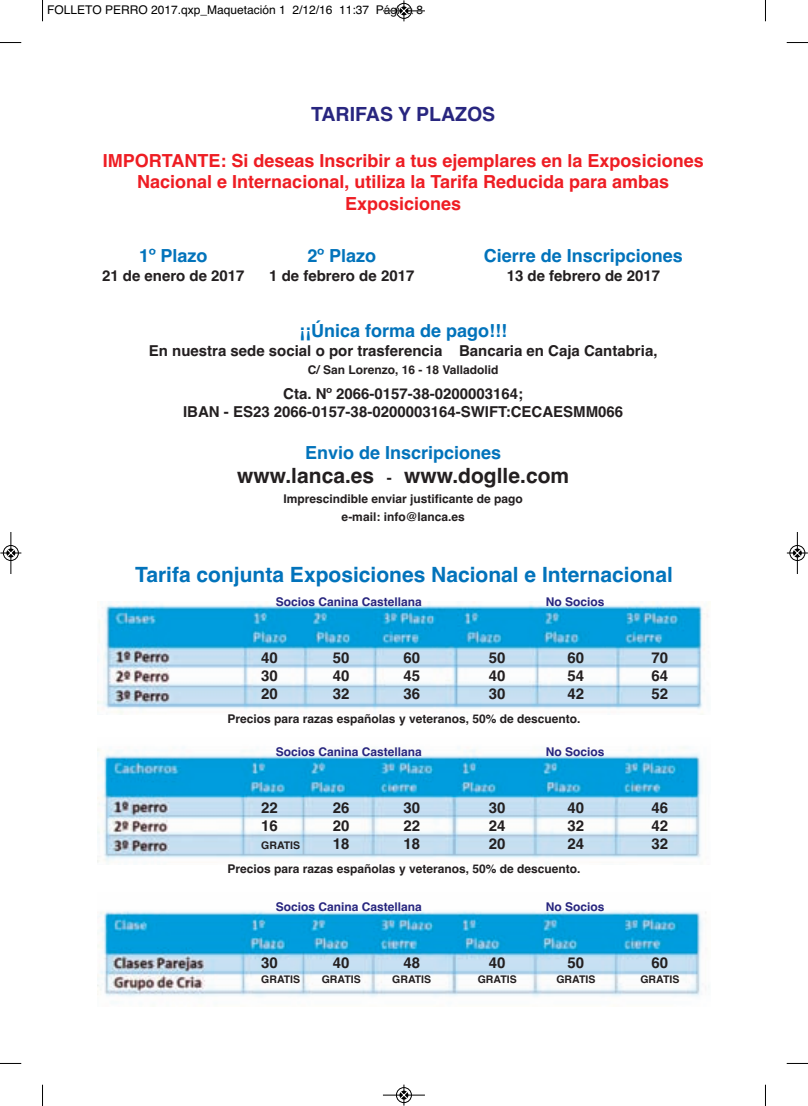
<style>
.page{position:relative;width:808px;height:1106px;background:#fff}
.page>*{position:absolute;margin:0;border:0;box-sizing:border-box;transform-origin:0 0}
.t1{font:700 21px "Helvetica";color:#0273bb}
.t2{font:700 21px "Helvetica";color:#231f20}
.t3{font:700 19.5px "Helvetica";color:#28267f}
.t4{font:700 18px/21.6px "Helvetica";color:#ee1d23;text-align:center}
.t5{font:700 18px "Helvetica";color:#0273bb}
.t6{font:700 15px/18px "Helvetica";color:#231f20;text-align:center}
.t7{font:700 12px/18.1px "Helvetica";color:#231f20;text-align:center}
.t8{font:700 12px "Helvetica";color:#28267f}
.t9{font:12px "Helvetica";color:#000}
.t10{font:700 10.5px "Helvetica";color:#231f20}
.s1{font-size:15px}
</style>
<div class="page">
<img style="left:97px;top:602px;width:611px;height:112px">
<img style="left:97px;top:749px;width:605px;height:113px">
<img style="left:97px;top:911px;width:609px;height:86px">
<svg style="left:42px;top:0;width:1px;height:21px"></svg>
<svg style="left:0;top:42px;width:21px;height:1px"></svg>
<svg style="left:765px;top:0;width:1px;height:21px"></svg>
<svg style="left:787px;top:42px;width:21px;height:1px"></svg>
<svg style="left:42px;top:1084px;width:1px;height:22px"></svg>
<svg style="left:0;top:1063px;width:21px;height:1px"></svg>
<svg style="left:765px;top:1084px;width:1px;height:22px"></svg>
<svg style="left:787px;top:1063px;width:21px;height:1px"></svg>
<hr style="left:383px;top:11px;width:42px;height:1px;background:#000">
<div style="left:396px;top:3px;width:16px;height:16px;border:1px solid #000;border-radius:50%"></div>
<svg style="left:400px;top:0;width:8px;height:21px"></svg>
<div style="left:396px;top:1087px;width:16px;height:16px;border:1px solid #fff;border-radius:50%"></div>
<hr style="left:383px;top:1094px;width:42px;height:1px;background:#000">
<div style="left:396px;top:1087px;width:16px;height:15px;border:1px solid #000;border-radius:50%"></div>
<svg style="left:400px;top:1084px;width:8px;height:21px"></svg>
<div style="left:3px;top:545px;width:16px;height:16px;border:1px solid #fff;border-radius:50%"></div>
<hr style="left:11px;top:532px;width:1px;height:42px;background:#000">
<div style="left:3px;top:545px;width:16px;height:15px;border:1px solid #000;border-radius:50%"></div>
<svg style="left:0;top:549px;width:21px;height:8px"></svg>
<div style="left:789px;top:545px;width:16px;height:16px;border:1px solid #fff;border-radius:50%"></div>
<hr style="left:797px;top:532px;width:1px;height:42px;background:#000">
<div style="left:790px;top:545px;width:15px;height:15px;border:1px solid #000;border-radius:50%"></div>
<svg style="left:787px;top:549px;width:21px;height:8px"></svg>
<p class="t9" style="left:47px;top:2px;width:378px">FOLLETO PERRO 2017.qxp_Maquetación 1 2/12/16 11:37 Página 8</p>
<h2 class="t3" style="left:311px;top:103px;width:186px">TARIFAS Y PLAZOS</h2>
<p class="t4" style="left:103px;top:150px;width:602px">IMPORTANTE: Si deseas Inscribir a tus ejemplares en la Exposiciones<br>Nacional e Internacional, utiliza la Tarifa Reducida para ambas<br>Exposiciones</p>
<p class="t5" style="left:139px;top:245px;width:70px">1º Plazo</p>
<p class="t6" style="left:102px;top:267px;width:144px">21 de enero de 2017</p>
<p class="t5" style="left:307px;top:245px;width:70px">2º Plazo</p>
<p class="t6" style="left:269px;top:267px;width:147px">1 de febrero de 2017</p>
<p class="t5" style="left:484px;top:245px;width:201px">Cierre de Inscripciones</p>
<p class="t6" style="left:507px;top:267px;width:155px">13 de febrero de 2017</p>
<p class="t5" style="left:299px;top:320px;width:210px">¡¡Única forma de pago!!!</p>
<p class="t6" style="left:149px;top:342px;width:510px">En nuestra sede social o por trasferencia Bancaria en Caja Cantabria,</p>
<p class="t7" style="left:308px;top:360px;width:192px">C/ San Lorenzo, 16 - 18 Valladolid</p>
<p class="t6" style="left:183px;top:385px;width:442px">Cta. Nº 2066-0157-38-0200003164;<br>IBAN - ES23 2066-0157-38-0200003164-SWIFT:CECAESMM066</p>
<p class="t5" style="left:305px;top:442px;width:198px">Envio de Inscripciones</p>
<h1 class="t2" style="left:237px;top:463px;width:333px">www.lanca.es <span class="s1">-</span> www.doglle.com</h1>
<p class="t7" style="left:283px;top:490px;width:241px">Imprescindible enviar justificante de pago e-mail: info@lanca.es</p>
<h1 class="t1" style="left:135px;top:562px;width:539px">Tarifa conjunta Exposiciones Nacional e Internacional</h1>
<p class="t8" style="left:276px;top:594px;width:148px">Socios Canina Castellana</p>
<p class="t8" style="left:546px;top:594px;width:60px">No Socios</p>
<p class="t6" style="left:261px;top:648px;width:18px">40</p>
<p class="t6" style="left:333px;top:648px;width:18px">50</p>
<p class="t6" style="left:403px;top:648px;width:18px">60</p>
<p class="t6" style="left:489px;top:648px;width:18px">50</p>
<p class="t6" style="left:568px;top:648px;width:18px">60</p>
<p class="t6" style="left:651px;top:648px;width:18px">70</p>
<p class="t6" style="left:261px;top:666px;width:18px">30</p>
<p class="t6" style="left:333px;top:666px;width:18px">40</p>
<p class="t6" style="left:403px;top:666px;width:18px">45</p>
<p class="t6" style="left:489px;top:666px;width:18px">40</p>
<p class="t6" style="left:568px;top:666px;width:18px">54</p>
<p class="t6" style="left:651px;top:666px;width:18px">64</p>
<p class="t6" style="left:261px;top:684px;width:18px">20</p>
<p class="t6" style="left:333px;top:684px;width:18px">32</p>
<p class="t6" style="left:403px;top:684px;width:18px">36</p>
<p class="t6" style="left:489px;top:684px;width:18px">30</p>
<p class="t6" style="left:568px;top:684px;width:18px">42</p>
<p class="t6" style="left:651px;top:684px;width:18px">52</p>
<p class="t7" style="left:228px;top:710px;width:354px">Precios para razas españolas y veteranos, 50% de descuento.</p>
<p class="t8" style="left:276px;top:744px;width:148px">Socios Canina Castellana</p>
<p class="t8" style="left:546px;top:744px;width:60px">No Socios</p>
<p class="t6" style="left:261px;top:798px;width:18px">22</p>
<p class="t6" style="left:333px;top:798px;width:18px">26</p>
<p class="t6" style="left:403px;top:798px;width:18px">30</p>
<p class="t6" style="left:489px;top:798px;width:18px">30</p>
<p class="t6" style="left:568px;top:798px;width:18px">40</p>
<p class="t6" style="left:651px;top:798px;width:18px">46</p>
<p class="t6" style="left:261px;top:816px;width:18px">16</p>
<p class="t6" style="left:333px;top:816px;width:18px">20</p>
<p class="t6" style="left:403px;top:816px;width:18px">22</p>
<p class="t6" style="left:489px;top:816px;width:18px">24</p>
<p class="t6" style="left:568px;top:816px;width:18px">32</p>
<p class="t6" style="left:651px;top:816px;width:18px">42</p>
<p class="t10" style="left:261px;top:839px;width:40px">GRATIS</p>
<p class="t6" style="left:333px;top:834px;width:18px">18</p>
<p class="t6" style="left:403px;top:834px;width:18px">18</p>
<p class="t6" style="left:489px;top:834px;width:18px">20</p>
<p class="t6" style="left:568px;top:834px;width:18px">24</p>
<p class="t6" style="left:651px;top:834px;width:18px">32</p>
<p class="t7" style="left:228px;top:860px;width:354px">Precios para razas españolas y veteranos, 50% de descuento.</p>
<p class="t8" style="left:276px;top:900px;width:148px">Socios Canina Castellana</p>
<p class="t8" style="left:546px;top:900px;width:60px">No Socios</p>
<p class="t6" style="left:261px;top:953px;width:18px">30</p>
<p class="t6" style="left:333px;top:953px;width:18px">40</p>
<p class="t6" style="left:403px;top:953px;width:18px">48</p>
<p class="t6" style="left:489px;top:953px;width:18px">40</p>
<p class="t6" style="left:568px;top:953px;width:18px">50</p>
<p class="t6" style="left:651px;top:953px;width:18px">60</p>
<p class="t10" style="left:261px;top:973px;width:40px">GRATIS</p>
<p class="t10" style="left:322px;top:973px;width:40px">GRATIS</p>
<p class="t10" style="left:392px;top:973px;width:40px">GRATIS</p>
<p class="t10" style="left:478px;top:973px;width:40px">GRATIS</p>
<p class="t10" style="left:556px;top:973px;width:40px">GRATIS</p>
<p class="t10" style="left:640px;top:973px;width:40px">GRATIS</p>
</div>
